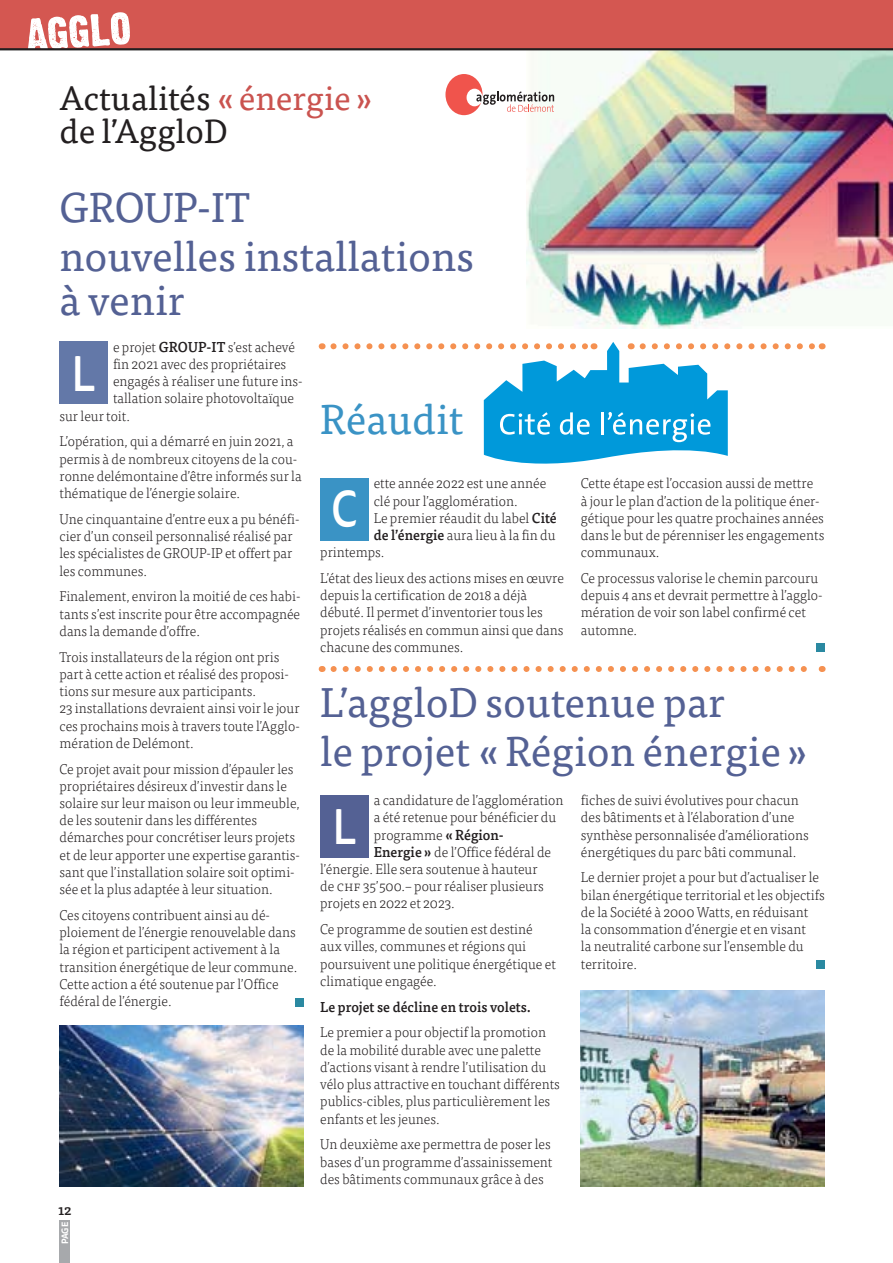
<style>
.page{position:relative;width:893px;height:1263px;background:#fff}
.page>*{position:absolute;margin:0;border:0;box-sizing:border-box;transform-origin:0 0}
.t1{font:500 49.5px "Tisa Sans Pro";color:#fff;scale:.85 1}
.t2{font:41.55px/48.8px "Tisa Pro";color:#546194}
.t3{font:41.55px "Tisa Pro";color:#3a93c5}
.t4{font:33.6px/33.6px "Tisa Pro";color:#231f20}
.t5{font:300 14.25px/17.2px "Tisa Pro";color:#231f20;scale:.95 1}
.t6{font:500 14.25px "Tisa Pro";color:#231f20;scale:.95 1}
.t7{font:700 9px "Tisa Sans Pro";color:#fff;scale:.95 1}
.s1{color:#ca534f}
.s2{font-weight:500}
</style>
<div class="page">
<div style="left:60px;top:1220px;width:10px;height:43px;background:#a7a9ac"></div>
<div style="left:0;top:0;width:893px;height:49px;background:#d45751"></div>
<img style="left:527px;top:50px;width:366px;height:279px">
<svg style="left:28px;top:12px;width:102px;height:39px"></svg>
<svg style="left:445px;top:74px;width:109px;height:41px"></svg>
<div style="left:60px;top:341px;width:48px;height:63px;background:#6378a8"></div>
<img style="left:60px;top:1026px;width:243px;height:160px">
<svg style="left:333px;top:666px;width:474px;height:6px"></svg>
<svg style="left:333px;top:342px;width:482px;height:122px"></svg>
<img style="left:581px;top:990px;width:244px;height:196px">
<div style="left:320px;top:478px;width:49px;height:63px;background:#3a93c5"></div>
<div style="left:320px;top:795px;width:49px;height:62px;background:#546194"></div>
<div style="left:816px;top:644px;width:9px;height:8px;background:#2a89a1"></div>
<div style="left:295px;top:998px;width:8px;height:8px;background:#2a89a1"></div>
<div style="left:816px;top:961px;width:9px;height:8px;background:#2a89a1"></div>
<hr style="left:0;top:48px;width:893px;height:2px;background:#231f20">
<p class="t4" style="left:60px;top:84px;width:315px">Actualités <span class="s1">« énergie » </span>de l’AggloD</p>
<p class="t2" style="left:60px;top:187px;width:416px">GROUP-IT<br>nouvelles installations</p>
<p class="t2" style="left:60px;top:279px;width:126px">à venir</p>
<p class="t5" style="left:113px;top:339px;width:193px">e projet <span class="s2">GROUP-IT</span> s’est achevé</p>
<p class="t5" style="left:113px;top:356px;width:184px">fin 2021 avec des propriétaires</p>
<p class="t5" style="left:113px;top:374px;width:201px">engagés à réaliser une future ins-</p>
<p class="t5" style="left:113px;top:391px;width:192px">tallation solaire photovoltaïque</p>
<p class="t5" style="left:60px;top:408px;width:76px">sur leur toit.</p>
<p class="t5" style="left:60px;top:434px;width:256px">L’opération, qui a démarré en juin 2021, a permis à de nombreux citoyens de la cou&shy;ronne delémontaine d’être informés sur la thématique de l’énergie solaire.</p>
<p class="t5" style="left:60px;top:511px;width:254px">Une cinquantaine d’entre eux a pu bénéfi&shy;cier d’un conseil personnalisé réalisé par les spécialistes de GROUP-IP et offert par les communes.</p>
<p class="t5" style="left:60px;top:589px;width:255px;text-align:justify">Finalement, environ la moitié de ces habi&shy;tants s’est inscrite pour être accompagnée dans la demande d’offre.</p>
<p class="t5" style="left:60px;top:649px;width:254px">Trois installateurs de la région ont pris part à cette action et réalisé des proposi&shy;tions sur mesure aux participants.<br>23 installations devraient ainsi voir le jour ces prochains mois à travers toute l’Agglo&shy;mération de Delémont.</p>
<p class="t5" style="left:60px;top:761px;width:255px">Ce projet avait pour mission d’épauler les propriétaires désireux d’investir dans le solaire sur leur maison ou leur immeuble, de les soutenir dans les différentes démarches pour concrétiser leurs projets et de leur apporter une expertise garantis&shy;sant que l’installation solaire soit optimi&shy;sée et la plus adaptée à leur situation.</p>
<p class="t5" style="left:60px;top:908px;width:252px">Ces citoyens contribuent ainsi au dé&shy;ploiement de l’énergie renouvelable dans la région et participent activement à la transition énergétique de leur commune.<br>Cette action a été soutenue par l’Office fédéral de l’énergie.</p>
<p class="t1" style="left:72px;top:339px;width:30px">L</p>
<p class="t6" style="left:58px;top:1204px;width:16px">12</p>
<p class="t7" style="left:58px;top:1244px;width:25px;rotate:-90deg">PAGE</p>
<p class="t3" style="left:320px;top:402px;width:145px">Réaudit</p>
<p class="t5" style="left:374px;top:476px;width:183px">ette année 2022 est une année</p>
<p class="t5" style="left:374px;top:493px;width:153px">clé pour l’agglomération.</p>
<p class="t5" style="left:374px;top:510px;width:194px">Le premier réaudit du label <span class="s2">Cité</span></p>
<p class="t5" style="left:374px;top:528px;width:193px"><span class="s2">de l’énergie</span> aura lieu à la fin du</p>
<p class="t5" style="left:320px;top:545px;width:69px">printemps.</p>
<p class="t5" style="left:320px;top:571px;width:258px">L’état des lieux des actions mises en œuvre depuis la certification de 2018 a déjà débuté. Il permet d’inventorier tous les projets réalisés en commun ainsi que dans chacune des communes.</p>
<p class="t1" style="left:331px;top:475px;width:33px">C</p>
<p class="t5" style="left:581px;top:476px;width:258px">Cette étape est l’occasion aussi de mettre<br>à jour le plan d’action de la politique éner&shy;gétique pour les quatre prochaines années dans le but de pérenniser les engagements communaux.</p>
<p class="t5" style="left:581px;top:571px;width:256px">Ce processus valorise le chemin parcouru depuis 4 ans et devrait permettre à l’agglo&shy;mération de voir son label confirmé cet automne.</p>
<p class="t2" style="left:320px;top:681px;width:490px">L’aggloD soutenue par<br>le projet « Région énergie »</p>
<p class="t5" style="left:374px;top:793px;width:201px">a candidature de l’agglomération</p>
<p class="t5" style="left:374px;top:810px;width:194px">a été retenue pour bénéficier du</p>
<p class="t5" style="left:374px;top:827px;width:139px">programme <span class="s2">« Région-</span></p>
<p class="t5" style="left:374px;top:844px;width:188px"><span class="s2">Energie »</span> de l’Office fédéral de</p>
<p class="t5" style="left:320px;top:862px;width:230px">l’énergie. Elle sera soutenue à hauteur</p>
<p class="t5" style="left:320px;top:879px;width:237px">de chf 35’500.– pour réaliser plusieurs</p>
<p class="t5" style="left:320px;top:896px;width:143px">projets en 2022 et 2023.</p>
<p class="t5" style="left:320px;top:922px;width:250px">Ce programme de soutien est destiné aux villes, communes et régions qui poursuivent une politique énergétique et climatique engagée.</p>
<p class="t5" style="left:320px;top:995px;width:239px;line-height:25.8px"><span class="s2">Le projet se décline en trois volets.<br></span>Le premier a pour objectif la promotion</p>
<p class="t5" style="left:320px;top:1042px;width:254px">de la mobilité durable avec une palette d’actions visant à rendre l’utilisation du vélo plus attractive en touchant différents publics-cibles, plus particulièrement les enfants et les jeunes.</p>
<p class="t5" style="left:320px;top:1137px;width:246px">Un deuxième axe permettra de poser les bases d’un programme d’assainissement des bâtiments communaux grâce à des</p>
<p class="t1" style="left:332px;top:792px;width:30px">L</p>
<p class="t5" style="left:581px;top:793px;width:241px">fiches de suivi évolutives pour chacun des bâtiments et à l’élaboration d’une synthèse personnalisée d’améliorations énergétiques du parc bâti communal.</p>
<p class="t5" style="left:581px;top:870px;width:258px">Le dernier projet a pour but d’actualiser le bilan énergétique territorial et les objectifs de la Société à 2000 Watts, en réduisant<br>la consommation d’énergie et en visant<br>la neutralité carbone sur l’ensemble du territoire.</p>
</div>
